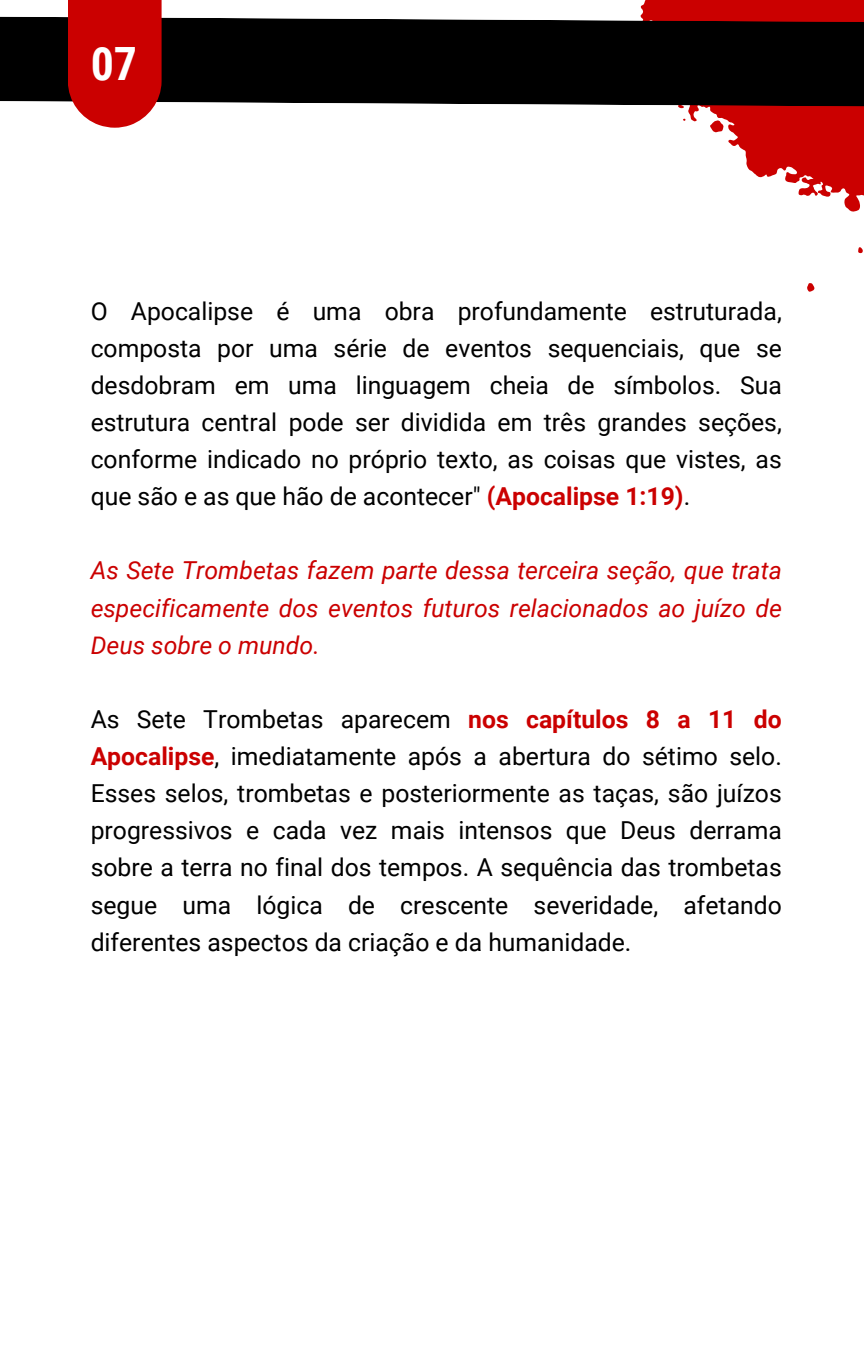
<style>
.page{position:relative;width:864px;height:1350px;background:#fff}
.page>*{position:absolute;margin:0;border:0;box-sizing:border-box;transform-origin:0 0}
.t1{font:700 45.9px "Roboto Condensed";color:#fff}
.t2{font:24.75px/37.1px "Roboto";color:#000;text-align:justify}
.t3{font:italic 24.75px/37.1px "Roboto";color:#cb0000;text-align:justify}
.s1{font-weight:700;color:#cb0000}
</style>
<div class="page">
<svg style="left:640px;top:0;width:224px;height:212px;fill:#cb0101"></svg>
<svg style="left:709px;top:118px;width:17px;height:18px"></svg>
<svg style="left:807px;top:283px;width:8px;height:9px"></svg>
<svg style="left:858px;top:247px;width:5px;height:7px"></svg>
<svg style="left:677px;top:107px;width:8px;height:4px"></svg>
<svg style="left:682px;top:117px;width:5px;height:5px"></svg>
<svg style="left:0;top:16px;width:864px;height:91px;background:#110d0d"></svg>
<svg style="left:68px;top:0;width:94px;height:128px;background:#cd1313"></svg>
<h1 class="t1" style="left:91px;top:38px;width:48px">07</h1>
<p class="t2" style="left:91px;top:293px;width:693px">O Apocalipse é uma obra profundamente estruturada, composta por uma série de eventos sequenciais, que se desdobram em uma linguagem cheia de símbolos. Sua estrutura central pode ser dividida em três grandes seções, conforme indicado no próprio texto, as coisas que vistes, as que são e as que hão de acontecer" <span class="s1">(Apocalipse 1:19)</span>.</p>
<p class="t3" style="left:91px;top:552px;width:693px">As Sete Trombetas fazem parte dessa terceira seção, que trata especificamente dos eventos futuros relacionados ao juízo de Deus sobre o mundo.</p>
<h1 class="t2" style="left:91px;top:701px;width:693px">As Sete Trombetas aparecem <span class="s1">nos capítulos 8 a 11 do Apocalipse</span>, imediatamente após a abertura do sétimo selo.<br>Esses selos, trombetas e posteriormente as taças, são juízos progressivos e cada vez mais intensos que Deus derrama sobre a terra no final dos tempos. A sequência das trombetas segue uma lógica de crescente severidade, afetando diferentes aspectos da criação e da humanidade.</h1>
</div>
